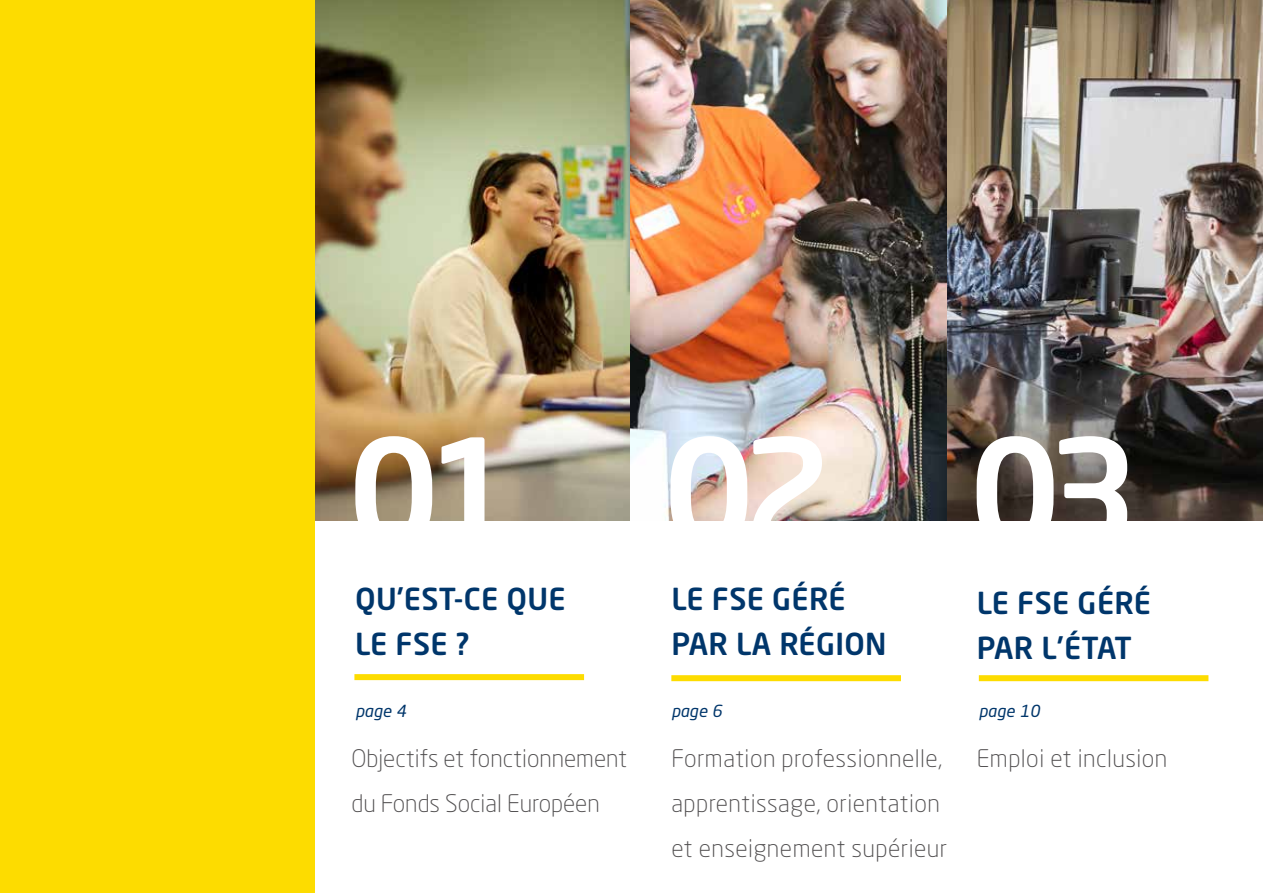
<style>
.page{position:relative;width:1263px;height:893px;background:#fff}
.page>*{position:absolute;margin:0;border:0;box-sizing:border-box;transform-origin:0 0}
.t1{font:500 147.3px "Neo Sans Std";color:#fff}
.t2{font:500 30px/45px "Neo Sans Std";letter-spacing:.01em;color:#00366b}
.t3{font:300 24px/45px "Neo Sans Std";letter-spacing:.02em;color:#514f50}
.t4{font:300 24px/45px "Neo Sans Std";color:#514f50}
.t5{font:italic 16.5px "Neo Sans Std";letter-spacing:.01em;color:#00366b}
</style>
<div class="page">
<img style="left:630px;top:0;width:317px;height:521px">
<img style="left:314px;top:0;width:316px;height:521px">
<img style="left:947px;top:0;width:316px;height:521px">
<div style="left:0;top:0;width:314px;height:893px;background:#fddc00"></div>
<div style="left:354px;top:674px;width:230px;height:6px;background:#fddc00"></div>
<div style="left:671px;top:675px;width:230px;height:6px;background:#fddc00"></div>
<div style="left:979px;top:675px;width:229px;height:6px;background:#fddc00"></div>
<h1 class="t1" style="left:347px;top:399px;width:794px">01 02 03</h1>
<p class="t2" style="left:355px;top:576px;width:212px">QU’EST-CE QUE<br>LE FSE ?</p>
<p class="t2" style="left:671px;top:576px;width:217px">LE FSE GÉRÉ<br>PAR LA RÉGION</p>
<p class="t5" style="left:355px;top:701px;width:52px">page 4</p>
<p class="t5" style="left:671px;top:701px;width:52px">page 6</p>
<p class="t2" style="left:977px;top:580px;width:176px">LE FSE GÉRÉ<br>PAR L’ÉTAT</p>
<p class="t5" style="left:979px;top:701px;width:62px">page 10</p>
<p class="t4" style="left:351px;top:735px;width:277px">Objectifs et fonctionnement du Fonds Social Européen</p>
<p class="t3" style="left:977px;top:735px;width:192px">Emploi et inclusion</p>
<p class="t3" style="left:671px;top:735px;width:277px">Formation professionnelle, apprentissage, orientation et enseignement supérieur</p>
</div>
